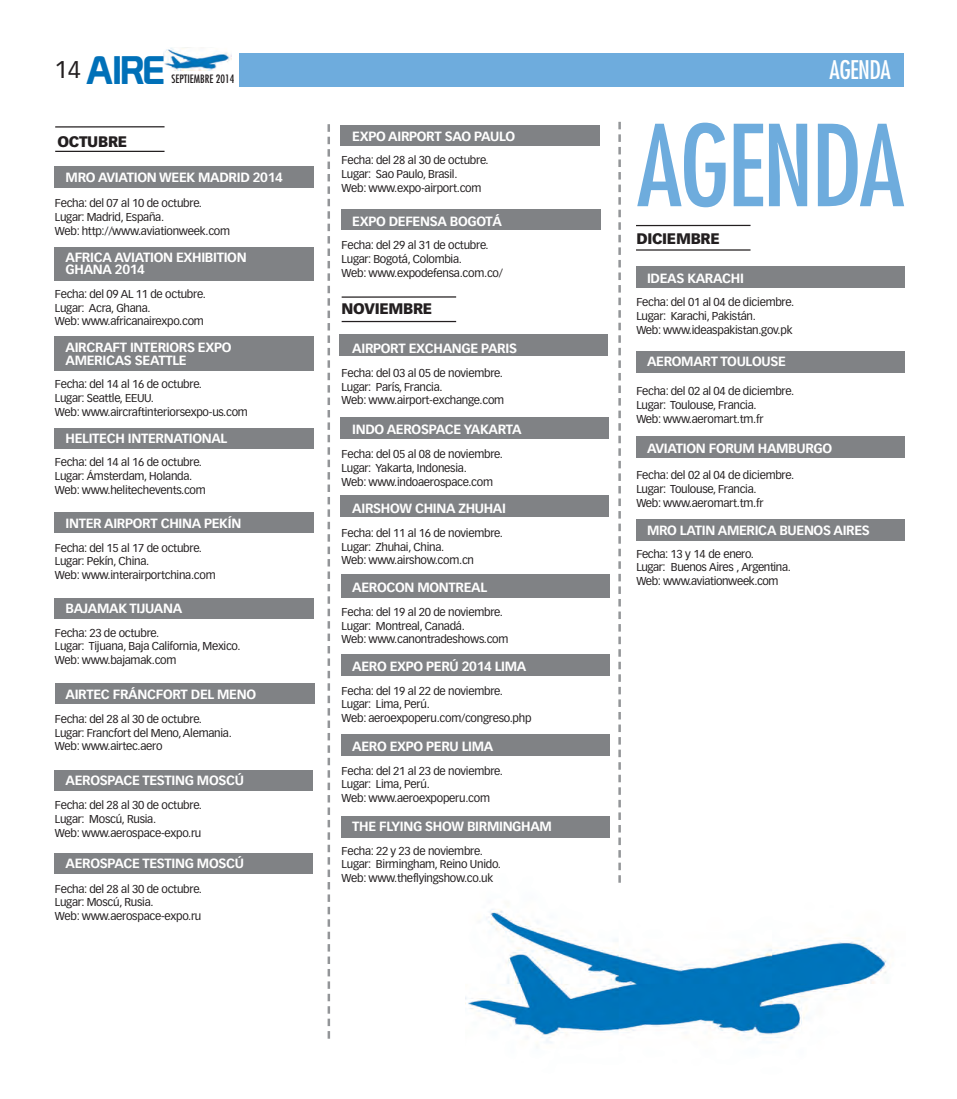
<style>
.page{position:relative;width:957px;height:1099px;background:#fff}
.page>*{position:absolute;margin:0;border:0;box-sizing:border-box;transform-origin:0 0}
.t1{font:condensed 109.38px "Futura";letter-spacing:-.025em;color:#6eacdd}
.t2{font:38.88px "Prototype";color:#0070b8}
.t3{font:condensed 25px "Futura";letter-spacing:-.025em;color:#fff}
.t4{font:900 15px "Vectora LH";letter-spacing:-.025em;color:#231f20}
.t5{font:700 13.12px/12.5px "Vectora LH";letter-spacing:-.025em;color:#fff}
.t6{font:11.25px/13.8px "Vectora LH";letter-spacing:-.02em;color:#231f20}
.t7{font:condensed 11.25px "Futura";color:#231f20}
</style>
<div class="page">
<hr style="left:636px;top:225px;width:114px;height:1px;background:#231f20">
<hr style="left:636px;top:249px;width:114px;height:2px;background:#231f20">
<div style="left:636px;top:436px;width:268px;height:22px;background:#808285"></div>
<div style="left:636px;top:519px;width:268px;height:21px;background:#808285"></div>
<div style="left:636px;top:351px;width:268px;height:21px;background:#808285"></div>
<div style="left:636px;top:266px;width:268px;height:22px;background:#808285"></div>
<div style="left:341px;top:209px;width:259px;height:21px;background:#808285"></div>
<div style="left:341px;top:125px;width:259px;height:21px;background:#808285"></div>
<div style="left:54px;top:770px;width:258px;height:20px;background:#808285"></div>
<div style="left:55px;top:852px;width:258px;height:21px;background:#808285"></div>
<img style="left:465px;top:882px;width:422px;height:161px">
<div style="left:340px;top:334px;width:268px;height:22px;background:#808285"></div>
<div style="left:340px;top:495px;width:269px;height:22px;background:#808285"></div>
<div style="left:340px;top:417px;width:269px;height:21px;background:#808285"></div>
<hr style="left:342px;top:296px;width:114px;height:2px;background:#231f20">
<hr style="left:342px;top:321px;width:114px;height:1px;background:#231f20">
<div style="left:341px;top:574px;width:268px;height:24px;background:#808285"></div>
<div style="left:342px;top:654px;width:268px;height:22px;background:#808285"></div>
<div style="left:341px;top:734px;width:269px;height:22px;background:#808285"></div>
<div style="left:342px;top:816px;width:268px;height:22px;background:#808285"></div>
<div style="left:55px;top:247px;width:259px;height:33px;background:#808285"></div>
<div style="left:55px;top:335px;width:259px;height:35px;background:#808285"></div>
<div style="left:54px;top:598px;width:259px;height:21px;background:#808285"></div>
<div style="left:55px;top:683px;width:259px;height:21px;background:#808285"></div>
<div style="left:54px;top:512px;width:259px;height:20px;background:#808285"></div>
<div style="left:54px;top:428px;width:259px;height:20px;background:#808285"></div>
<div style="left:55px;top:166px;width:259px;height:22px;background:#808285"></div>
<hr style="left:55px;top:126px;width:109px;height:1px;background:#231f20">
<hr style="left:55px;top:151px;width:109px;height:1px;background:#231f20">
<div style="left:239px;top:53px;width:664px;height:33px;background:#6eacdd"></div>
<img style="left:164px;top:47px;width:67px;height:23px">
<svg style="left:327px;top:124px;width:3px;height:914px"></svg>
<svg style="left:618px;top:122px;width:3px;height:760px"></svg>
<p class="t2" style="left:54px;top:56px;width:112px"><sup>14</sup> AIRE</p>
<p class="t7" style="left:172px;top:74px;width:64px">SEPTIEMBRE 2014</p>
<p class="t4" style="left:58px;top:136px;width:71px">OCTUBRE</p>
<p class="t5" style="left:66px;top:172px;width:219px">MRO AVIATION WEEK MADRID 2014</p>
<p class="t6" style="left:55px;top:197px;width:177px">Fecha: del 07 al 10 de octubre.<br>Lugar: Madrid, España.<br>Web: http://www.aviationweek.com</p>
<p class="t5" style="left:66px;top:251px;width:183px">AFRICA AVIATION EXHIBITION<br>GHANA 2014</p>
<p class="t6" style="left:55px;top:288px;width:152px">Fecha: del 09 AL 11 de octubre.<br>Lugar: Acra, Ghana.<br>Web: www.africanairexpo.com</p>
<p class="t5" style="left:66px;top:342px;width:167px">AIRCRAFT INTERIORS EXPO<br>AMERICAS SEATTLE</p>
<p class="t6" style="left:55px;top:378px;width:194px">Fecha: del 14 al 16 de octubre.<br>Lugar: Seattle, EEUU.<br>Web: www.aircraftinteriorsexpo-us.com</p>
<p class="t5" style="left:66px;top:432px;width:163px">HELITECH INTERNATIONAL</p>
<p class="t6" style="left:55px;top:456px;width:152px">Fecha: del 14 al 16 de octubre.<br>Lugar: Ámsterdam, Holanda.<br>Web: www.helitechevents.com</p>
<p class="t5" style="left:66px;top:517px;width:177px">INTER AIRPORT CHINA PEKÍN</p>
<p class="t6" style="left:55px;top:541px;width:162px">Fecha: del 15 al 17 de octubre.<br>Lugar: Pekín, China.<br>Web: www.interairportchina.com</p>
<p class="t5" style="left:66px;top:602px;width:118px">BAJAMAK TIJUANA</p>
<p class="t6" style="left:55px;top:626px;width:187px">Fecha: 23 de octubre.<br>Lugar: Tijuana, Baja California, Mexico.<br>Web: www.bajamak.com</p>
<p class="t5" style="left:66px;top:689px;width:192px">AIRTEC FRÁNCFORT DEL MENO</p>
<p class="t6" style="left:55px;top:712px;width:178px">Fecha: del 28 al 30 de octubre.<br>Lugar: Francfort del Meno, Alemania.<br>Web: www.airtec.aero</p>
<p class="t5" style="left:66px;top:775px;width:180px">AEROSPACE TESTING MOSCÚ</p>
<p class="t6" style="left:55px;top:799px;width:149px">Fecha: del 28 al 30 de octubre.<br>Lugar: Moscú, Rusia.<br>Web: www.aerospace-expo.ru</p>
<p class="t5" style="left:66px;top:857px;width:180px">AEROSPACE TESTING MOSCÚ</p>
<p class="t6" style="left:55px;top:882px;width:149px">Fecha: del 28 al 30 de octubre.<br>Lugar: Moscú, Rusia.<br>Web: www.aerospace-expo.ru</p>
<p class="t5" style="left:352px;top:130px;width:164px">EXPO AIRPORT SAO PAULO</p>
<p class="t6" style="left:342px;top:154px;width:149px">Fecha: del 28 al 30 de octubre.<br>Lugar: Sao Paulo, Brasil.<br>Web: www.expo-airport.com</p>
<p class="t5" style="left:352px;top:215px;width:151px">EXPO DEFENSA BOGOTÁ</p>
<p class="t6" style="left:342px;top:239px;width:163px">Fecha: del 29 al 31 de octubre.<br>Lugar: Bogotá, Colombia.<br>Web: www.expodefensa.com.co/</p>
<p class="t4" style="left:342px;top:303px;width:92px">NOVIEMBRE</p>
<p class="t5" style="left:352px;top:343px;width:166px">AIRPORT EXCHANGE PARIS</p>
<p class="t6" style="left:342px;top:367px;width:164px">Fecha: del 03 al 05 de noviembre.<br>Lugar: París, Francia.<br>Web: www.airport-exchange.com</p>
<p class="t5" style="left:352px;top:424px;width:171px">INDO AEROSPACE YAKARTA</p>
<p class="t6" style="left:342px;top:448px;width:163px">Fecha: del 05 al 08 de noviembre.<br>Lugar: Yakarta, Indonesia.<br>Web: www.indoaerospace.com</p>
<p class="t5" style="left:352px;top:503px;width:155px">AIRSHOW CHINA ZHUHAI</p>
<p class="t6" style="left:342px;top:527px;width:163px">Fecha: del 11 al 16 de noviembre.<br>Lugar: Zhuhai, China.<br>Web: www.airshow.com.cn</p>
<p class="t5" style="left:352px;top:582px;width:136px">AEROCON MONTREAL</p>
<p class="t6" style="left:342px;top:605px;width:168px">Fecha: del 19 al 20 de noviembre.<br>Lugar: Montreal, Canadá.<br>Web: www.canontradeshows.com</p>
<p class="t5" style="left:352px;top:660px;width:176px">AERO EXPO PERÚ 2014 LIMA</p>
<p class="t6" style="left:342px;top:684px;width:191px">Fecha: del 19 al 22 de noviembre.<br>Lugar: Lima, Perú.<br>Web: aeroexpoperu.com/congreso.php</p>
<p class="t5" style="left:352px;top:740px;width:143px">AERO EXPO PERU LIMA</p>
<p class="t6" style="left:342px;top:764px;width:163px">Fecha: del 21 al 23 de noviembre.<br>Lugar: Lima, Perú.<br>Web: www.aeroexpoperu.com</p>
<p class="t5" style="left:352px;top:820px;width:201px">THE FLYING SHOW BIRMINGHAM</p>
<p class="t6" style="left:342px;top:844px;width:161px">Fecha: 22 y 23 de noviembre.<br>Lugar: Birmingham, Reino Unido.<br>Web: www.theflyingshow.co.uk</p>
<p class="t3" style="left:829px;top:58px;width:63px">AGENDA</p>
<p class="t1" style="left:637px;top:115px;width:269px">AGENDA</p>
<p class="t4" style="left:636px;top:232px;width:85px">DICIEMBRE</p>
<p class="t5" style="left:647px;top:272px;width:98px">IDEAS KARACHI</p>
<p class="t6" style="left:636px;top:296px;width:159px">Fecha: del 01 al 04 de diciembre.<br>Lugar: Karachi, Pakistán.<br>Web: www.ideaspakistan.gov.pk</p>
<p class="t5" style="left:647px;top:356px;width:140px">AEROMART TOULOUSE</p>
<p class="t6" style="left:636px;top:385px;width:159px">Fecha: del 02 al 04 de diciembre.<br>Lugar: Toulouse, Francia.<br>Web: www.aeromart.tm.fr</p>
<p class="t5" style="left:647px;top:442px;width:187px">AVIATION FORUM HAMBURGO</p>
<p class="t6" style="left:636px;top:469px;width:159px">Fecha: del 02 al 04 de diciembre.<br>Lugar: Toulouse, Francia.<br>Web: www.aeromart.tm.fr</p>
<p class="t5" style="left:647px;top:525px;width:224px">MRO LATIN AMERICA BUENOS AIRES</p>
<p class="t6" style="left:636px;top:547px;width:156px">Fecha: 13 y 14 de enero.<br>Lugar: Buenos Aires , Argentina.<br>Web: www.aviationweek.com</p>
</div>
